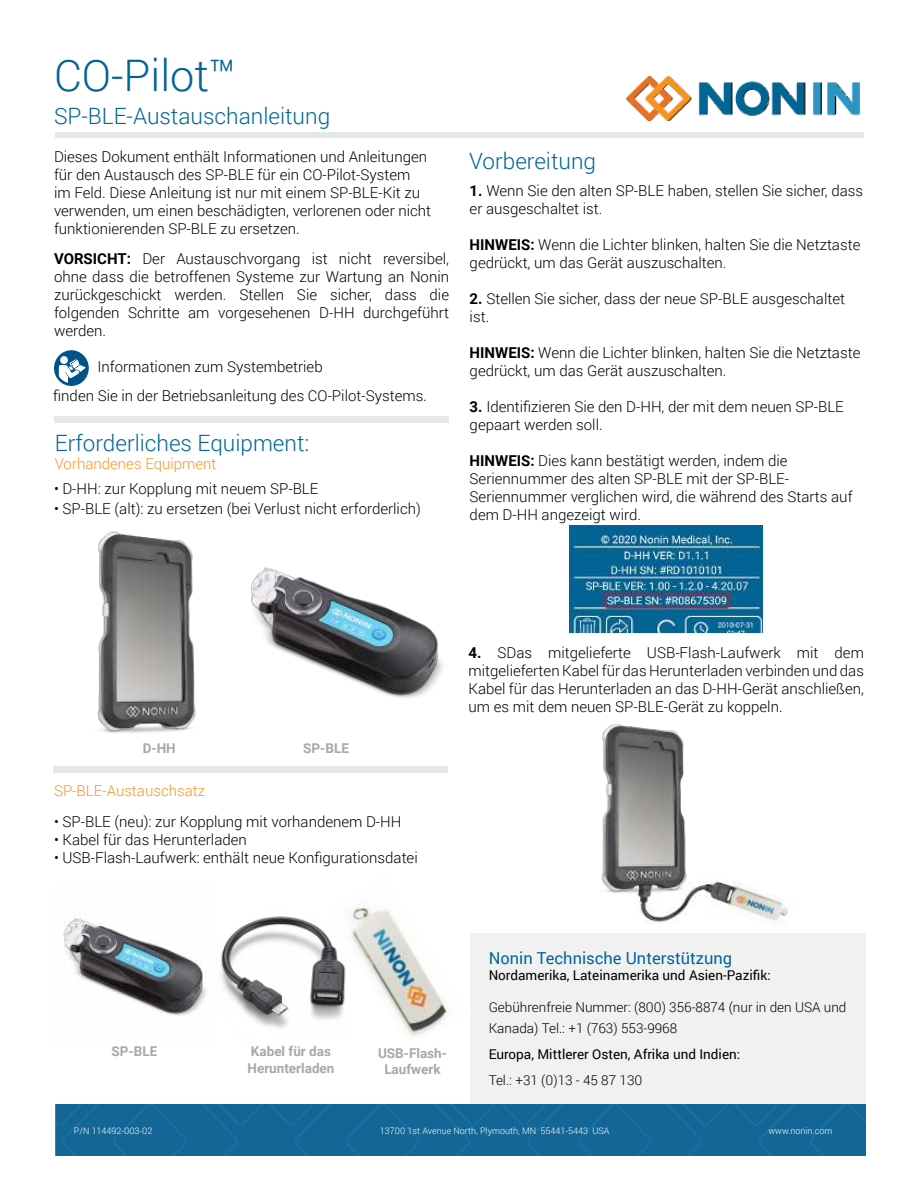
<style>
.page{position:relative;width:918px;height:1188px;background:#fff}
.page>*{position:absolute;margin:0;border:0;box-sizing:border-box;transform-origin:0 0}
.t1{font:300 43.5px "Roboto";color:#016594}
.t2{font:300 22.5px "Roboto";color:#016594}
.t3{font:16.5px "Roboto";color:#026594}
.t4{font:300 15px/18px "Roboto";color:#000}
.t5{font:300 15px "Roboto";color:#f89521}
.t6{font:300 13.5px/21px "Roboto";color:#000}
.t7{font:13.5px "Roboto";color:#000}
.t8{font:700 13.5px/16.2px "Roboto";color:#a7a8aa}
.t9{font:300 9px "Roboto";color:#fff}
.s1{font-weight:700}
</style>
<div class="page">
<div style="left:470px;top:934px;width:395px;height:171px;background:#f1f1f1"></div>
<div style="left:55px;top:416px;width:394px;height:6px;background:#e5e8e6"></div>
<div style="left:55px;top:132px;width:808px;height:5px;background:#e5e8e6"></div>
<img style="left:626px;top:76px;width:234px;height:45px">
<img style="left:570px;top:525px;width:192px;height:107px">
<img style="left:97px;top:531px;width:346px;height:202px">
<img style="left:63px;top:914px;width:264px;height:115px">
<img style="left:327px;top:904px;width:122px;height:133px">
<div style="left:53px;top:766px;width:395px;height:7px;background:#e5e8e6"></div>
<img style="left:638px;top:902px;width:87px;height:21px">
<img style="left:602px;top:724px;width:123px;height:178px">
<img style="left:725px;top:881px;width:63px;height:41px">
<svg style="left:54px;top:350px;width:35px;height:36px"></svg>
<svg style="left:59px;top:356px;width:27px;height:27px"></svg>
<div style="left:56px;top:1105px;width:810px;height:51px;background:#136695"></div>
<h1 class="t1" style="left:54px;top:56px;width:183px">CO-Pilot™</h1>
<h2 class="t2" style="left:54px;top:106px;width:278px">SP-BLE-Austauschanleitung</h2>
<p class="t4" style="left:54px;top:148px;width:379px">Dieses Dokument enthält Informationen und Anleitungen für den Austausch des SP-BLE für ein CO-Pilot-System<br>im Feld. Diese Anleitung ist nur mit einem SP-BLE-Kit zu verwenden, um einen beschädigten, verlorenen oder nicht funktionierenden SP-BLE zu ersetzen.</p>
<p class="t4" style="left:54px;top:250px;width:397px;text-align:justify"><span class="s1">VORSICHT:</span> Der Austauschvorgang ist nicht reversibel, ohne dass die betroffenen Systeme zur Wartung an Nonin zurückgeschickt werden. Stellen Sie sicher, dass die folgenden Schritte am vorgesehenen D-HH durchgeführt werden.</p>
<p class="t4" style="left:53px;top:354px;width:375px;line-height:28.8px;text-indent:44px">Informationen zum Systembetrieb<br>finden Sie in der Betriebsanleitung des CO-Pilot-Systems.</p>
<h2 class="t2" style="left:55px;top:433px;width:256px">Erforderliches Equipment:</h2>
<p class="t5" style="left:55px;top:457px;width:163px">Vorhandenes Equipment</p>
<p class="t4" style="left:54px;top:480px;width:266px">• D-HH: zur Kopplung mit neuem SP-BLE</p>
<p class="t4" style="left:54px;top:500px;width:368px">• SP-BLE (alt): zu ersetzen (bei Verlust nicht erforderlich)</p>
<h2 class="t2" style="left:469px;top:152px;width:128px">Vorbereitung</h2>
<p class="t4" style="left:470px;top:183px;width:395px"><span class="s1">1.</span> Wenn Sie den alten SP-BLE haben, stellen Sie sicher, dass er ausgeschaltet ist.</p>
<p class="t4" style="left:470px;top:237px;width:392px"><span class="s1">HINWEIS:</span> Wenn die Lichter blinken, halten Sie die Netztaste gedrückt, um das Gerät auszuschalten.</p>
<p class="t4" style="left:470px;top:291px;width:377px"><span class="s1">2.</span> Stellen Sie sicher, dass der neue SP-BLE ausgeschaltet ist.</p>
<p class="t4" style="left:470px;top:345px;width:392px"><span class="s1">HINWEIS:</span> Wenn die Lichter blinken, halten Sie die Netztaste gedrückt, um das Gerät auszuschalten.</p>
<p class="t4" style="left:470px;top:397px;width:376px"><span class="s1">3.</span> Identifizieren Sie den D-HH, der mit dem neuen SP-BLE gepaart werden soll.</p>
<p class="t4" style="left:470px;top:453px;width:384px"><span class="s1">HINWEIS:</span> Dies kann bestätigt werden, indem die Seriennummer des alten SP-BLE mit der SP-BLE-Seriennummer verglichen wird, die während des Starts auf dem D-HH angezeigt wird.</p>
<p class="t8" style="left:143px;top:740px;width:35px">D-HH</p>
<p class="t8" style="left:303px;top:741px;width:47px">SP-BLE</p>
<p class="t5" style="left:54px;top:784px;width:153px">SP-BLE-Austauschsatz</p>
<p class="t4" style="left:54px;top:814px;width:349px">• SP-BLE (neu): zur Kopplung mit vorhandenem D-HH</p>
<p class="t4" style="left:54px;top:832px;width:194px">• Kabel für das Herunterladen</p>
<p class="t4" style="left:54px;top:848px;width:365px">• USB-Flash-Laufwerk: enthält neue Konfigurationsdatei</p>
<p class="t4" style="left:469px;top:644px;width:397px;text-align:justify"><span class="s1">4.</span> SDas mitgelieferte USB-Flash-Laufwerk mit dem mitgelieferten Kabel für das Herunterladen verbinden und das Kabel für das Herunterladen an das D-HH-Gerät anschließen, um es mit dem neuen SP-BLE-Gerät zu koppeln.</p>
<p class="t8" style="left:112px;top:1044px;width:47px">SP-BLE</p>
<p class="t8" style="left:248px;top:1044px;width:88px">Kabel für das<br>Herunterladen</p>
<p class="t8" style="left:378px;top:1045px;width:70px;text-align:center">USB-Flash-<br>Laufwerk</p>
<p class="t3" style="left:489px;top:951px;width:245px">Nonin Technische Unterstützung</p>
<p class="t7" style="left:489px;top:966px;width:284px">Nordamerika, Lateinamerika und Asien-Pazifik:</p>
<p class="t6" style="left:489px;top:997px;width:359px">Gebührenfreie Nummer: (800) 356-8874 (nur in den USA und<br>Kanada) Tel.: +1 (763) 553-9968</p>
<p class="t7" style="left:489px;top:1044px;width:253px">Europa, Mittlerer Osten, Afrika und Indien:</p>
<p class="t6" style="left:489px;top:1069px;width:155px">Tel.: +31 (0)13 - 45 87 130</p>
<p class="t9" style="left:74px;top:1125px;width:80px">P/N 114492-003-02</p>
<p class="t9" style="left:380px;top:1125px;width:231px">13700 1st Avenue North, Plymouth, MN 55441-5443 USA</p>
<p class="t9" style="left:768px;top:1125px;width:65px">www.nonin.com</p>
</div>
